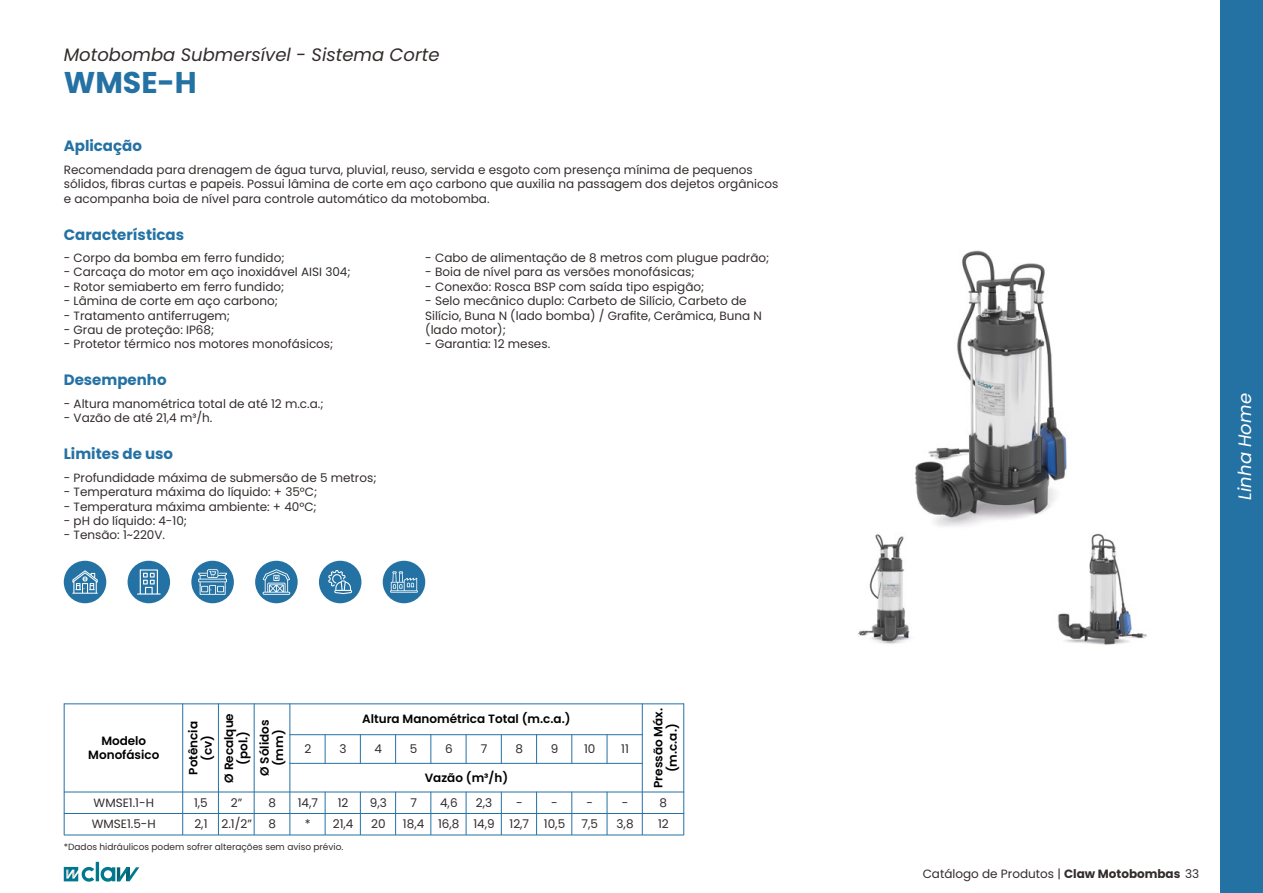
<style>
.page{position:relative;width:1263px;height:893px;background:#fff}
.page>*{position:absolute;margin:0;border:0;box-sizing:border-box;transform-origin:0 0}
.t1{font:700 30px "Poppins";color:#2472a4}
.t2{font:italic 18px "Poppins";color:#332c2c}
.t3{font:italic 18px "Poppins";color:#fff}
.t4{font:700 15px "Poppins";color:#2472a4}
.t5{font:12px/21.3px "Poppins";color:#332c2c}
.t6{font:600 12px/14.4px "Poppins";color:#000;text-align:center}
.t7{font:9px "Poppins";color:#332c2c}
.s1{font-weight:700}
</style>
<div class="page">
<hr style="left:96px;top:862px;width:3px;height:19px;background:#00798f">
<svg style="left:101px;top:867px;width:38px;height:15px"></svg>
<svg style="left:64px;top:867px;width:30px;height:15px"></svg>
<div style="left:1220px;top:0;width:43px;height:893px;background:#2472a4"></div>
<img style="left:858px;top:250px;width:289px;height:395px">
<div style="left:383px;top:561px;width:42px;height:42px;background:#2472a4;border-radius:50%"></div>
<svg style="left:390px;top:571px;width:28px;height:22px"></svg>
<div style="left:128px;top:561px;width:42px;height:42px;background:#2472a4;border-radius:50%"></div>
<svg style="left:137px;top:569px;width:24px;height:26px"></svg>
<div style="left:64px;top:561px;width:42px;height:42px;background:#2472a4;border-radius:50%"></div>
<svg style="left:72px;top:570px;width:26px;height:24px"></svg>
<div style="left:191px;top:561px;width:43px;height:42px;background:#2472a4;border-radius:50%"></div>
<svg style="left:198px;top:569px;width:29px;height:26px"></svg>
<div style="left:319px;top:561px;width:42px;height:42px;background:#2472a4;border-radius:50%"></div>
<svg style="left:328px;top:570px;width:24px;height:24px"></svg>
<div style="left:255px;top:561px;width:43px;height:42px;background:#2472a4;border-radius:50%"></div>
<svg style="left:263px;top:569px;width:27px;height:26px"></svg>
<hr style="left:64px;top:792px;width:620px;height:1px;background:#2472a4">
<hr style="left:64px;top:813px;width:620px;height:1px;background:#2472a4">
<hr style="left:289px;top:704px;width:1px;height:131px;background:#2472a4">
<hr style="left:290px;top:734px;width:352px;height:1px;background:#2472a4">
<hr style="left:290px;top:763px;width:352px;height:1px;background:#2472a4">
<hr style="left:64px;top:703px;width:620px;height:1px;background:#2472a4">
<hr style="left:325px;top:792px;width:1px;height:43px;background:#2472a4">
<svg style="left:325px;top:735px;width:1px;height:28px"></svg>
<hr style="left:360px;top:792px;width:1px;height:43px;background:#2472a4">
<svg style="left:360px;top:735px;width:1px;height:28px"></svg>
<hr style="left:395px;top:792px;width:1px;height:43px;background:#2472a4">
<svg style="left:395px;top:735px;width:1px;height:28px"></svg>
<hr style="left:430px;top:792px;width:1px;height:43px;background:#2472a4">
<svg style="left:430px;top:735px;width:1px;height:28px"></svg>
<hr style="left:466px;top:792px;width:1px;height:43px;background:#2472a4">
<svg style="left:466px;top:735px;width:1px;height:28px"></svg>
<hr style="left:501px;top:792px;width:1px;height:43px;background:#2472a4">
<svg style="left:501px;top:735px;width:1px;height:28px"></svg>
<hr style="left:536px;top:792px;width:1px;height:43px;background:#2472a4">
<svg style="left:536px;top:735px;width:1px;height:28px"></svg>
<hr style="left:571px;top:792px;width:1px;height:43px;background:#2472a4">
<hr style="left:607px;top:792px;width:1px;height:43px;background:#2472a4">
<svg style="left:571px;top:735px;width:1px;height:28px"></svg>
<svg style="left:607px;top:735px;width:1px;height:28px"></svg>
<hr style="left:642px;top:704px;width:1px;height:131px;background:#2472a4">
<hr style="left:683px;top:704px;width:1px;height:131px;background:#2472a4">
<hr style="left:64px;top:704px;width:1px;height:131px;background:#2472a4">
<hr style="left:182px;top:704px;width:1px;height:131px;background:#2472a4">
<hr style="left:218px;top:704px;width:1px;height:131px;background:#2472a4">
<hr style="left:254px;top:704px;width:1px;height:131px;background:#2472a4">
<hr style="left:64px;top:835px;width:620px;height:1px;background:#2472a4">
<h2 class="t2" style="left:64px;top:45px;width:377px">Motobomba Submersível - Sistema Corte</h2>
<h1 class="t1" style="left:64px;top:65px;width:135px">WMSE-H</h1>
<p class="t4" style="left:64px;top:137px;width:80px">Aplicação</p>
<p class="t5" style="left:64px;top:162px;width:716px;line-height:14.4px">Recomendada para drenagem de água turva, pluvial, reuso, servida e esgoto com presença mínima de pequenos sólidos, fibras curtas e papeis. Possui lâmina de corte em aço carbono que auxilia na passagem dos dejetos orgânicos e acompanha boia de nível para controle automático da motobomba.</p>
<p class="t4" style="left:64px;top:226px;width:122px">Características</p>
<p class="t5" style="left:64px;top:247px;width:222px">- Corpo da bomba em ferro fundido;</p>
<p class="t5" style="left:64px;top:262px;width:288px">- Carcaça do motor em aço inoxidável AISI 304;</p>
<p class="t5" style="left:64px;top:276px;width:222px">- Rotor semiaberto em ferro fundido;</p>
<p class="t5" style="left:64px;top:290px;width:216px">- Lâmina de corte em aço carbono;</p>
<p class="t5" style="left:64px;top:305px;width:168px">- Tratamento antiferrugem;</p>
<p class="t5" style="left:64px;top:319px;width:152px">- Grau de proteção: IP68;</p>
<p class="t5" style="left:64px;top:334px;width:271px">- Protetor térmico nos motores monofásicos;</p>
<p class="t5" style="left:425px;top:247px;width:346px">- Cabo de alimentação de 8 metros com plugue padrão;</p>
<p class="t5" style="left:425px;top:262px;width:271px">- Boia de nível para as versões monofásicas;</p>
<p class="t5" style="left:425px;top:276px;width:281px">- Conexão: Rosca BSP com saída tipo espigão;</p>
<p class="t5" style="left:425px;top:294px;width:338px;line-height:14.4px">- Selo mecânico duplo: Carbeto de Silício, Carbeto de<br>Silício, Buna N (lado bomba) / Grafite, Cerâmica, Buna N (lado motor);</p>
<p class="t5" style="left:425px;top:334px;width:126px">- Garantia: 12 meses.</p>
<p class="t4" style="left:64px;top:371px;width:104px">Desempenho</p>
<p class="t5" style="left:64px;top:393px;width:261px">- Altura manométrica total de até 12 m.c.a.;</p>
<p class="t5" style="left:64px;top:408px;width:150px">- Vazão de até 21,4 m³/h.</p>
<p class="t4" style="left:64px;top:445px;width:111px">Limites de uso</p>
<p class="t5" style="left:64px;top:467px;width:314px">- Profundidade máxima de submersão de 5 metros;</p>
<p class="t5" style="left:64px;top:481px;width:255px">- Temperatura máxima do líquido: + 35°C;</p>
<p class="t5" style="left:64px;top:496px;width:254px">- Temperatura máxima ambiente: + 40°C;</p>
<p class="t5" style="left:64px;top:510px;width:125px">- pH do líquido: 4-10;</p>
<p class="t5" style="left:64px;top:525px;width:103px">- Tensão: 1~220V.</p>
<p class="t6" style="left:88px;top:734px;width:73px">Modelo<br>Monofásico</p>
<p class="t5" style="left:92px;top:792px;width:66px">WMSE1.1-H<br>WMSE1.5-H</p>
<p class="t6" style="left:222px;top:783px;width:71px;rotate:-90deg">Ø Recalque (pol.)</p>
<p class="t6" style="left:258px;top:776px;width:58px;rotate:-90deg">Ø Sólidos (mm)</p>
<p class="t5" style="left:269px;top:792px;width:9px">8<br>8</p>
<p class="t6" style="left:186px;top:775px;width:55px;rotate:-90deg">Potência (cv)</p>
<p class="t5" style="left:194px;top:792px;width:15px">1,5<br>2,1</p>
<p class="t5" style="left:221px;top:792px;width:32px;text-align:center">2”<br>2.1/2”</p>
<p class="t6" style="left:362px;top:712px;width:210px">Altura Manométrica Total (m.c.a.)</p>
<p class="t5" style="left:304px;top:738px;width:8px">2</p>
<p class="t5" style="left:340px;top:738px;width:9px">3</p>
<p class="t5" style="left:375px;top:738px;width:9px">4</p>
<p class="t5" style="left:410px;top:738px;width:9px">5</p>
<p class="t5" style="left:445px;top:738px;width:9px">6</p>
<p class="t5" style="left:481px;top:738px;width:8px">7</p>
<p class="t5" style="left:516px;top:738px;width:9px">8</p>
<p class="t5" style="left:551px;top:738px;width:9px">9</p>
<p class="t5" style="left:584px;top:738px;width:13px">10</p>
<p class="t5" style="left:621px;top:738px;width:9px">11</p>
<p class="t6" style="left:425px;top:770px;width:85px">Vazão (m³/h)</p>
<p class="t5" style="left:298px;top:792px;width:22px;text-align:center">14,7 *</p>
<p class="t5" style="left:333px;top:792px;width:22px;text-align:center">12<br>21,4</p>
<p class="t5" style="left:370px;top:792px;width:19px">9,3<br>20</p>
<p class="t5" style="left:403px;top:792px;width:23px;text-align:center">7<br>18,4</p>
<p class="t5" style="left:438px;top:792px;width:23px">4,6<br>16,8</p>
<p class="t5" style="left:473px;top:792px;width:23px">2,3<br>14,9</p>
<p class="t5" style="left:509px;top:792px;width:21px;text-align:center">-<br>12,7</p>
<p class="t5" style="left:544px;top:792px;width:23px;text-align:center">-<br>10,5</p>
<p class="t5" style="left:582px;top:792px;width:18px;text-align:center">-<br>7,5</p>
<p class="t5" style="left:616px;top:792px;width:19px;text-align:center">-<br>3,8</p>
<p class="t7" style="left:64px;top:842px;width:281px">*Dados hidráulicos podem sofrer alterações sem aviso prévio.</p>
<p class="t6" style="left:651px;top:788px;width:81px;rotate:-90deg">Pressão Máx. (m.c.a.)</p>
<p class="t5" style="left:658px;top:792px;width:12px">8<br>12</p>
<h2 class="t3" style="left:1234px;top:500px;width:108px;rotate:-90deg">Linha Home</h2>
<p class="t5" style="left:923px;top:863px;width:278px">Catálogo de Produtos | <span class="s1">Claw Motobombas</span> 33</p>
</div>
